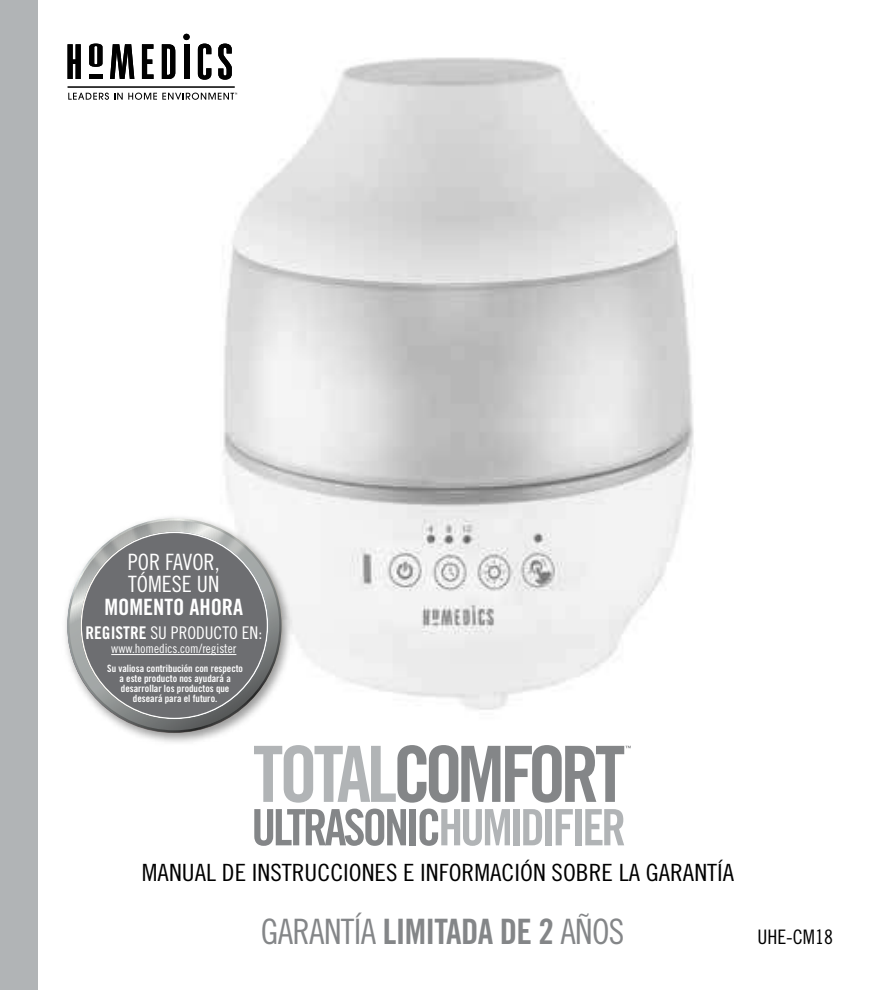
<style>
.page{position:relative;width:878px;height:990px;background:#fff}
.page>*{position:absolute;margin:0;border:0;box-sizing:border-box;transform-origin:0 0}
.t1{font:35px "Trade Gothic Cond Eighteen";letter-spacing:-.02em;color:#848688}
.t2{font:23.75px "Trade Gothic Cond Eighteen";color:#000;scale:1.08 1}
.t3{font:22.5px/22px "Trade Gothic Cond Eighteen";color:#fff}
.t4{font:22.5px "Trade Gothic Bold Cond Twenty";color:#fff}
.t5{font:20px "Trade Gothic Cond Eighteen";color:#000}
.t6{font:17.5px "Trade Gothic Cond Eighteen";color:#fff}
.t7{font:12.75px "Trade Gothic Cond Eighteen";color:#fff}
.t8{font:10px/10px "Trade Gothic Bold Cond Twenty";color:#fff;text-align:center}
.s1{font-family:"Trade Gothic Bold Cond Twenty"}
</style>
<div class="page">
<div style="left:0;top:0;width:37px;height:990px;background:#b1b4b6"></div>
<svg style="left:68px;top:44px;width:13px;height:35px"></svg>
<svg style="left:89px;top:44px;width:13px;height:23px"></svg>
<svg style="left:110px;top:44px;width:24px;height:35px"></svg>
<svg style="left:142px;top:44px;width:6px;height:35px"></svg>
<hr style="left:89px;top:75px;width:13px;height:4px;background:#000">
<hr style="left:68px;top:86px;width:167px;height:2px;background:#000">
<svg style="left:68px;top:93px;width:80px;height:7px"></svg>
<img style="left:148px;top:33px;width:546px;height:677px">
<img style="left:133px;top:511px;width:162px;height:232px">
<svg style="left:77px;top:680px;width:202px;height:50px"></svg>
<img style="left:227px;top:518px;width:56px;height:162px">
<img style="left:65px;top:518px;width:162px;height:163px">
<hr style="left:111px;top:654px;width:125px;height:1px;background:#fff">
<svg style="left:254px;top:745px;width:376px;height:58px"></svg>
<svg style="left:254px;top:809px;width:152px;height:37px"></svg>
<div style="left:409px;top:809px;width:7px;height:36px;background:#848688"></div>
<svg style="left:419px;top:809px;width:91px;height:37px"></svg>
<div style="left:513px;top:809px;width:6px;height:36px;background:#b1b4b6"></div>
<svg style="left:523px;top:809px;width:19px;height:36px"></svg>
<div style="left:545px;top:809px;width:7px;height:36px;background:#b1b4b6"></div>
<svg style="left:555px;top:809px;width:18px;height:36px"></svg>
<div style="left:575px;top:809px;width:6px;height:36px;background:#b1b4b6"></div>
<svg style="left:585px;top:809px;width:39px;height:36px"></svg>
<h3 class="t3" style="left:128px;top:551px;width:94px">POR FAVOR,<br>TÓMESE UN</h3>
<h3 class="t4" style="left:104px;top:593px;width:140px">MOMENTO AHORA</h3>
<h3 class="t6" style="left:85px;top:622px;width:178px"><span class="s1">REGISTRE</span> SU PRODUCTO EN:</h3>
<p class="t7" style="left:111px;top:641px;width:127px">www.homedics.com/register</p>
<p class="t8" style="left:107px;top:663px;width:137px">Su valiosa contribución con respecto a este producto nos ayudará a desarrollar los productos que deseará para el futuro.</p>
<h2 class="t2" style="left:142px;top:858px;width:550px">MANUAL DE INSTRUCCIONES E INFORMACIÓN SOBRE LA GARANTÍA</h2>
<h1 class="t1" style="left:261px;top:911px;width:365px">GARANTÍA <span class="s1">LIMITADA DE 2</span> AÑOS</h1>
<h3 class="t5" style="left:757px;top:925px;width:77px">UHE-CM18</h3>
</div>
